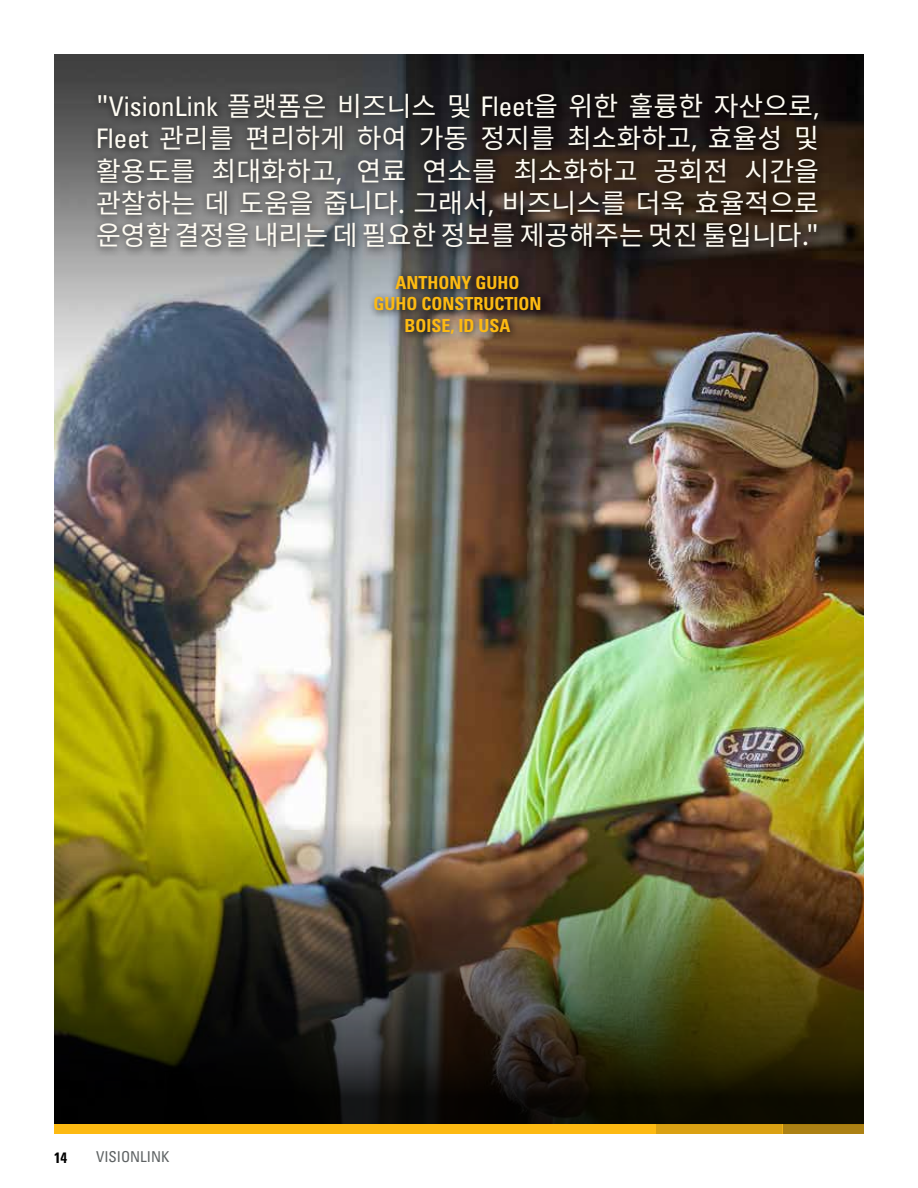
<style>
.page{position:relative;width:918px;height:1188px;background:#fff}
.page>*{position:absolute;margin:0;border:0;box-sizing:border-box;transform-origin:0 0}
.t1{font:27px/32.4px "Noto Sans KR";color:#fffcf3;text-align:justify}
.t2{font:700 condensed 18px/21.6px "Univers LT Std";color:#fdba12;text-align:center}
.t3{font:condensed 15px "Univers LT Std";color:#5e6263}
.t4{font:15px "Univers LTCYR 67 Bold Cond";color:#000}
.s1{font-family:"Univers LT Std";font-stretch:condensed}
</style>
<div class="page">
<img style="left:54px;top:54px;width:810px;height:287px">
<img style="left:54px;top:341px;width:810px;height:783px">
<div style="left:91px;top:88px;width:736px;height:255px;background:#000;opacity:.75"></div>
<div style="left:54px;top:1124px;width:601px;height:10px;background:#fdba12"></div>
<div style="left:654px;top:1124px;width:128px;height:10px;background:#daa113"></div>
<div style="left:782px;top:1124px;width:82px;height:10px;background:#ac8114"></div>
<p class="t1" style="left:96px;top:90px;width:725px">"<span class="s1">VisionLink</span> 플랫폼은 비즈니스 및 <span class="s1">Fleet</span>을 위한 훌륭한 자산으로<span class="s1">, Fleet</span> 관리를 편리하게 하여 가동 정지를 최소화하고<span class="s1">,</span> 효율성 및 활용도를 최대화하고<span class="s1">,</span> 연료 연소를 최소화하고 공회전 시간을 관찰하는 데 도움을 줍니다. 그래서<span class="s1">,</span> 비즈니스를 더욱 효율적으로 운영할 결정을 내리는 데 필요한 정보를 제공해주는 멋진 툴입니다."</p>
<p class="t2" style="left:374px;top:271px;width:170px">ANTHONY GUHO<br>GUHO CONSTRUCTION<br>BOISE, ID USA</p>
<p class="t4" style="left:54px;top:1148px;width:15px">14</p>
<p class="t3" style="left:96px;top:1147px;width:75px">VISIONLINK</p>
</div>
